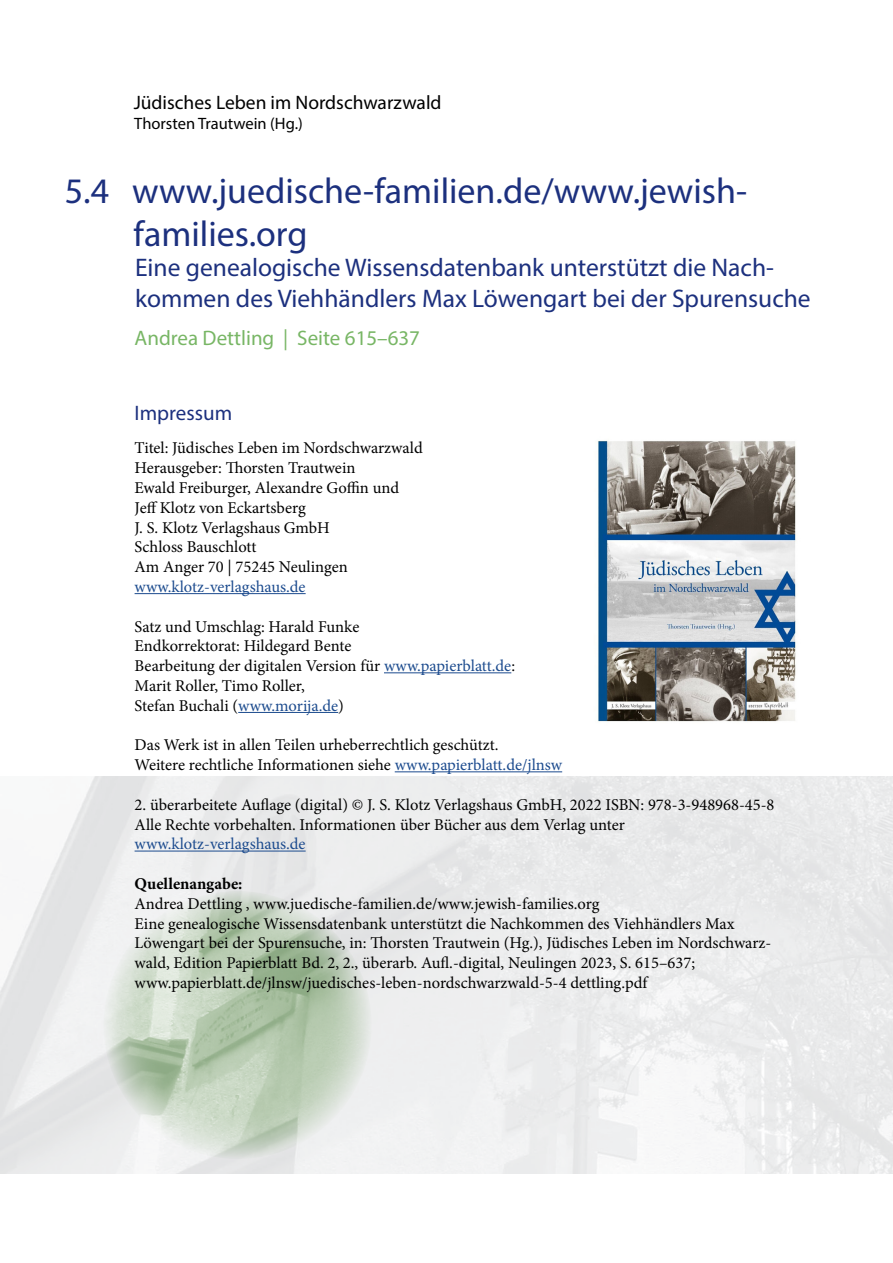
<style>
.page{position:relative;width:893px;height:1263px;background:#fff}
.page>*{position:absolute;margin:0;border:0;box-sizing:border-box;transform-origin:0 0}
.t1{font:36px/43.2px "Myriad Pro";color:#1c307e}
.t2{font:25.5px/30.6px "Myriad Pro";color:#1c307e}
.t3{font:21px "Myriad Pro";color:#78b665}
.t4{font:21px "Myriad Pro";color:#1c307e}
.t5{font:19.5px "Myriad Pro";color:#000}
.t6{font:16.5px/19.8px "Minion Pro";color:#000}
.t7{font:16.5px "Minion Pro";color:#1c4b8e}
.t8{font:16.5px "Myriad Pro";color:#000}
.t9{font:700 16.5px "Minion Pro";color:#000}
.s1{color:#1c4b8e}
</style>
<div class="page">
<img style="left:103px;top:891px;width:269px;height:268px;border-radius:134px">
<hr style="left:135px;top:593px;width:171px;height:1px;background:#1c4b8e">
<hr style="left:384px;top:672px;width:127px;height:1px;background:#1c4b8e">
<hr style="left:238px;top:712px;width:100px;height:1px;background:#1c4b8e">
<hr style="left:395px;top:771px;width:167px;height:1px;background:#1c4b8e">
<hr style="left:135px;top:851px;width:171px;height:1px;background:#1c4b8e">
<img style="left:598px;top:440px;width:198px;height:282px">
<p class="t5" style="left:134px;top:91px;width:309px">Jüdisches Leben im Nordschwarzwald</p>
<p class="t8" style="left:134px;top:113px;width:170px">Thorsten Trautwein (Hg.)</p>
<h1 class="t1" style="left:134px;top:168px;width:615px;text-indent:-69px">5.4 www.juedische-familien.de/www.jewish&shy;families.org</h1>
<h2 class="t2" style="left:135px;top:252px;width:677px">Eine genealogische Wissensdatenbank unterstützt die Nach&shy;kommen des Viehhändlers Max Löwengart bei der Spurensuche</h2>
<p class="t3" style="left:135px;top:325px;width:287px">Andrea Dettling | Seite 615–637</p>
<p class="t4" style="left:135px;top:400px;width:99px">Impressum</p>
<p class="t6" style="left:135px;top:438px;width:290px">Titel: Jüdisches Leben im Nordschwarzwald<br>Herausgeber: Thorsten Trautwein<br>Ewald Freiburger, Alexandre Goffin und<br>Jeff Klotz von Eckartsberg<br>J. S. Klotz Verlagshaus GmbH<br>Schloss Bauschlott<br>Am Anger 70 | 75245 Neulingen</p>
<p class="t7" style="left:135px;top:576px;width:173px">www.klotz-verlagshaus.de</p>
<p class="t6" style="left:135px;top:616px;width:382px">Satz und Umschlag: Harald Funke<br>Endkorrektorat: Hildegard Bente<br>Bearbeitung der digitalen Version für <span class="s1">www.papierblatt.de</span>:<br>Marit Roller, Timo Roller,<br>Stefan Buchali (<span class="s1">www.morija.de</span>)</p>
<p class="t6" style="left:135px;top:735px;width:429px">Das Werk ist in allen Teilen urheberrechtlich geschützt.<br>Weitere rechtliche Informationen siehe <span class="s1">www.papierblatt.de/jlnsw</span></p>
<p class="t6" style="left:135px;top:795px;width:641px">2. überarbeitete Auflage (digital) © J. S. Klotz Verlagshaus GmbH, 2022 ISBN: 978-3-948968-45-8<br>Alle Rechte vorbehalten. Informationen über Bücher aus dem Verlag unter</p>
<p class="t7" style="left:135px;top:833px;width:173px">www.klotz-verlagshaus.de</p>
<p class="t9" style="left:135px;top:872px;width:109px">Quellenangabe:</p>
<p class="t6" style="left:135px;top:894px;width:638px">Andrea Dettling , www.juedische-familien.de/www.jewish-families.org<br>Eine genealogische Wissensdatenbank unterstützt die Nachkommen des Viehhändlers Max Löwengart bei der Spurensuche, in: Thorsten Trautwein (Hg.), Jüdisches Leben im Nordschwarz&shy;wald, Edition Papierblatt Bd. 2, 2., überarb. Aufl.-digital, Neulingen 2023, S. 615–637; www.papierblatt.de/jlnsw/juedisches-leben-nordschwarzwald-5-4 dettling.pdf</p>
</div>
